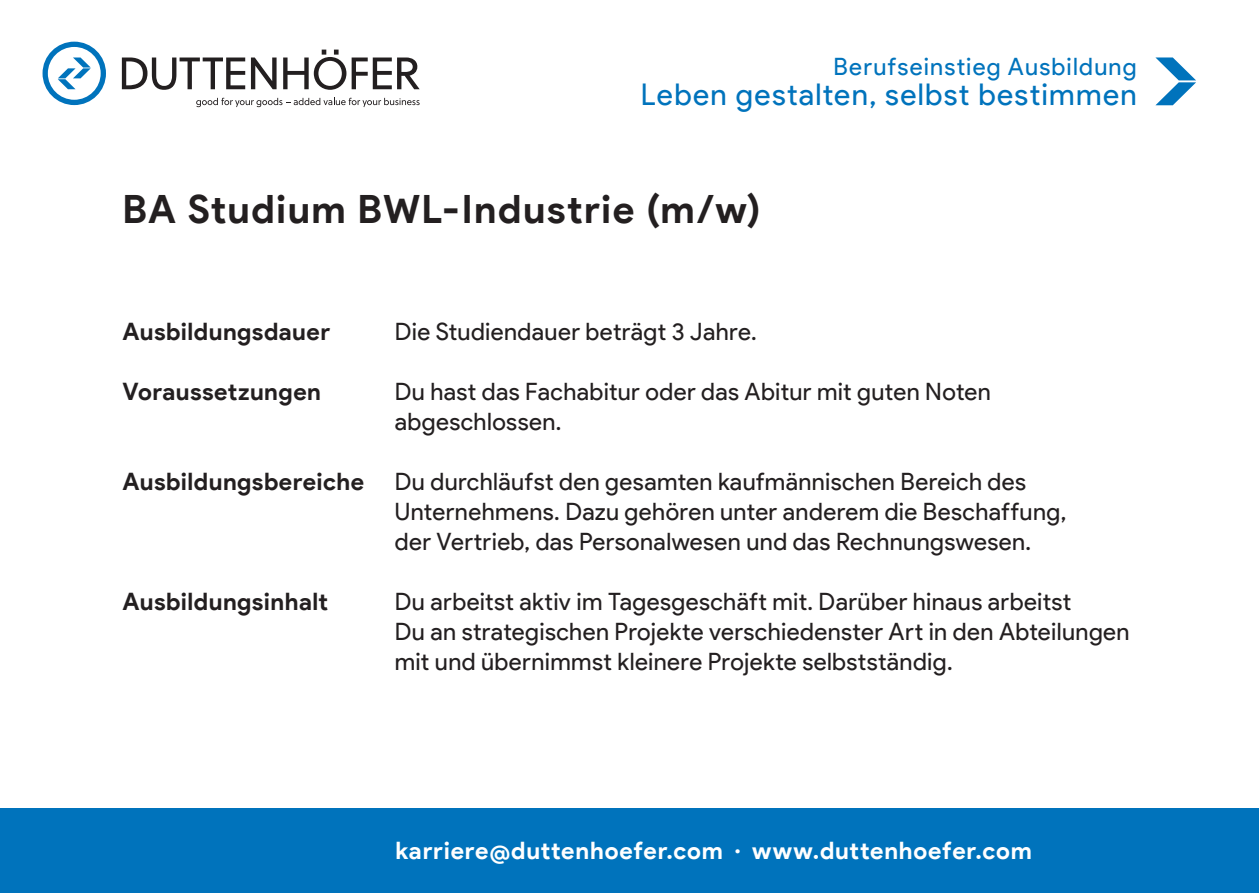
<style>
.page{position:relative;width:1259px;height:893px;background:#fff}
.page>*{position:absolute;margin:0;border:0;box-sizing:border-box;transform-origin:0 0}
.t1{font:700 39px "Product Sans";letter-spacing:.035em;color:#231f20}
.t2{font:30px "Product Sans";letter-spacing:.045em;color:#0073bc}
.t3{font:24px/30px "Product Sans";letter-spacing:.02em;color:#231f20}
.t4{font:700 24px "Product Sans";letter-spacing:.02em;color:#231f20}
.t5{font:700 24px "Product Sans";letter-spacing:.035em;color:#fff}
.t6{font:24px "Product Sans";letter-spacing:.05em;color:#0073bc}
</style>
<div class="page">
<svg style="left:196px;top:98px;width:224px;height:9px"></svg>
<svg style="left:122px;top:58px;width:123px;height:32px"></svg>
<svg style="left:251px;top:58px;width:25px;height:31px"></svg>
<svg style="left:283px;top:50px;width:63px;height:40px"></svg>
<svg style="left:352px;top:58px;width:68px;height:31px"></svg>
<svg style="left:43px;top:42px;width:63px;height:63px"></svg>
<div style="left:0;top:808px;width:1259px;height:85px;background:#0073bc"></div>
<svg style="left:1155px;top:57px;width:41px;height:48px"></svg>
<p class="t6" style="left:833px;top:54px;width:305px">Berufseinstieg Ausbildung</p>
<p class="t2" style="left:641px;top:78px;width:497px">Leben gestalten, selbst bestimmen</p>
<h1 class="t1" style="left:122px;top:185px;width:640px">BA Studium BWL-Industrie (m/w)</h1>
<p class="t4" style="left:122px;top:317px;width:209px">Ausbildungsdauer</p>
<p class="t3" style="left:395px;top:317px;width:363px">Die Studiendauer beträgt 3 Jahre.</p>
<p class="t4" style="left:122px;top:377px;width:200px">Voraussetzungen</p>
<p class="t3" style="left:395px;top:377px;width:598px">Du hast das Fachabitur oder das Abitur mit guten Noten abgeschlossen.</p>
<p class="t4" style="left:122px;top:467px;width:243px">Ausbildungsbereiche</p>
<p class="t3" style="left:395px;top:467px;width:673px">Du durchläufst den gesamten kaufmännischen Bereich des<br>Unternehmens. Dazu gehören unter anderem die Beschaffung, der Vertrieb, das Personalwesen und das Rechnungswesen.</p>
<p class="t4" style="left:122px;top:587px;width:207px">Ausbildungsinhalt</p>
<p class="t3" style="left:395px;top:587px;width:736px">Du arbeitst aktiv im Tagesgeschäft mit. Darüber hinaus arbeitst<br>Du an strategischen Projekte verschiedenster Art in den Abteilungen mit und übernimmst kleinere Projekte selbstständig.</p>
<p class="t5" style="left:395px;top:836px;width:638px">karriere@duttenhoefer.com · www.duttenhoefer.com</p>
</div>
